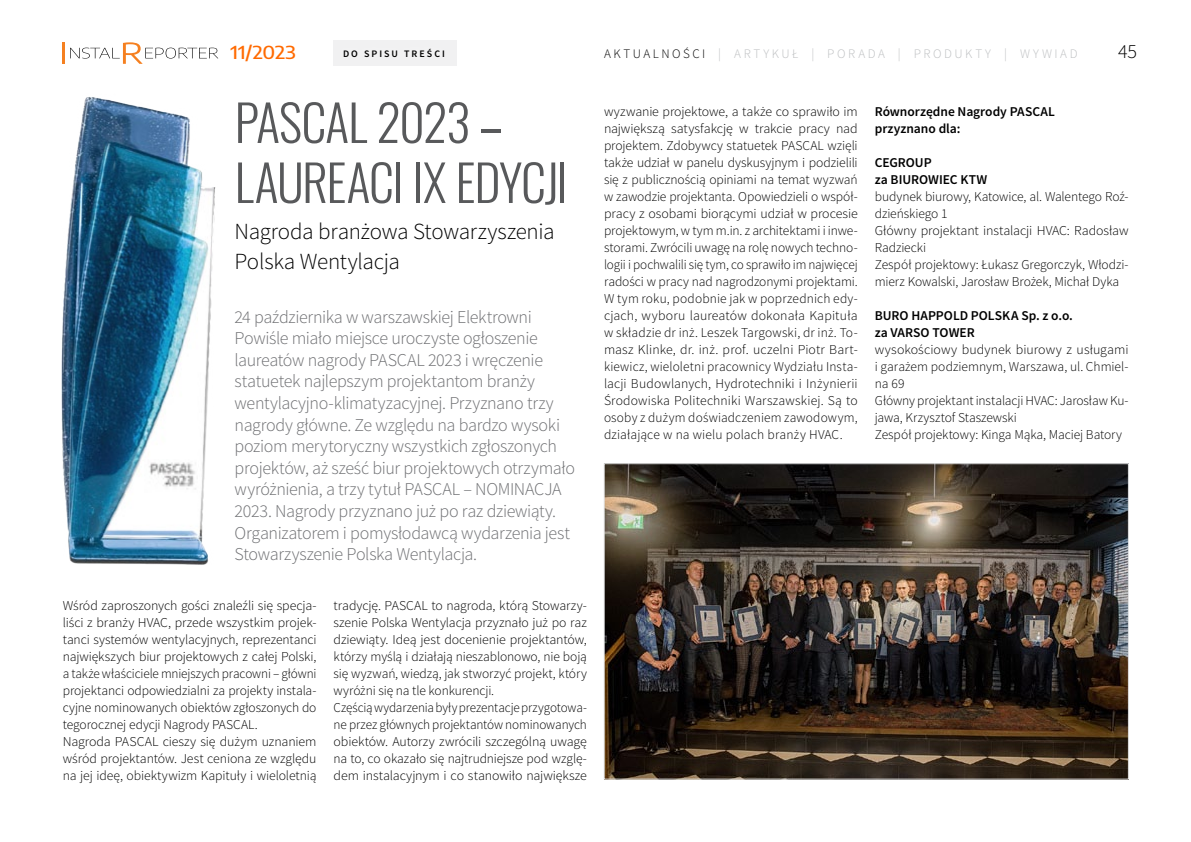
<style>
.page{position:relative;width:1191px;height:842px;background:#fff}
.page>*{position:absolute;margin:0;border:0;box-sizing:border-box;transform-origin:0 0}
.t1{font:300 50px/60px "Oswald";letter-spacing:-.025em;color:#58595b}
.t2{font:300 23px/30px "Source Sans Pro";letter-spacing:-.01em;color:#000}
.t3{font:300 20px "Source Sans Pro";color:#000}
.t4{font:300 18px/21.6px "Source Sans Pro";letter-spacing:-.02em;color:#6d6e71}
.t5{font:500 18px "Encode Sans";letter-spacing:-.005em;color:#ff6a00;scale:1.11 1}
.t6{font:300 13.5px/17px "Source Sans Pro";letter-spacing:-.01em;color:#000}
.t7{font:600 13.5px/17px "Source Sans Pro";color:#000}
.t8{font:300 13px "Source Sans Pro";letter-spacing:.195em;color:#bcbec0}
.t9{font:600 9.9px "Source Sans Pro";letter-spacing:.2em;color:#000}
.s1{color:#000}
</style>
<div class="page">
<hr style="left:62px;top:43px;width:3px;height:21px;background:#f58020">
<svg style="left:70px;top:42px;width:148px;height:22px"></svg>
<div style="left:333px;top:41px;width:123px;height:25px;background:#f1f1f2"></div>
<img style="left:61px;top:97px;width:155px;height:468px">
<img style="left:606px;top:465px;width:520px;height:312px">
<div style="left:604px;top:463px;width:524px;height:316px;border:1px solid #e6e7e8"></div>
<img style="left:144px;top:459px;width:53px;height:33px">
<h3 class="t5" style="left:230px;top:40px;width:60px">11/2023</h3>
<p class="t9" style="left:343px;top:47px;width:103px">do spisu treści</p>
<p class="t8" style="left:604px;top:46px;width:459px"><span class="s1">AKTUALNOŚCI</span> | ARTYKUŁ | PORADa | PRODUKTY | wywiad</p>
<h3 class="t3" style="left:1118px;top:39px;width:20px">45</h3>
<h1 class="t1" style="left:235px;top:93px;width:335px">PASCAL 2023 –<br>LAUREACI IX EDYCJI</h1>
<h2 class="t2" style="left:235px;top:216px;width:321px">Nagroda branżowa Stowarzyszenia<br>Polska Wentylacja</h2>
<p class="t4" style="left:235px;top:306px;width:342px">24 października w warszawskiej Elektrowni Powiśle miało miejsce uroczyste ogłoszenie laureatów nagrody PASCAL 2023 i wręczenie statuetek najlepszym projektantom branży wentylacyjno-klimatyzacyjnej. Przyznano trzy nagrody główne. Ze względu na bardzo wysoki poziom merytoryczny wszystkich zgłoszonych projektów, aż sześć biur projektowych otrzymało wyróżnienia, a trzy tytuł PASCAL – NOMINACJA 2023. Nagrody przyznano już po raz dziewiąty.<br>Organizatorem i pomysłodawcą wydarzenia jest Stowarzyszenie Polska Wentylacja.</p>
<p class="t6" style="left:63px;top:597px;width:255px">Wśród zaproszonych gości znaleźli się specja&shy;liści z branży HVAC, przede wszystkim projek&shy;tanci systemów wentylacyjnych, reprezentanci największych biur projektowych z całej Polski, a także właściciele mniejszych pracowni – główni projektanci odpowiedzialni za projekty instala&shy;cyjne nominowanych obiektów zgłoszonych do tegorocznej edycji Nagrody PASCAL.<br>Nagroda PASCAL cieszy się dużym uznaniem wśród projektantów. Jest ceniona ze względu na jej ideę, obiektywizm Kapituły i wieloletnią</p>
<p class="t6" style="left:333px;top:597px;width:255px">tradycję. PASCAL to nagroda, którą Stowarzy&shy;szenie Polska Wentylacja przyznało już po raz dziewiąty. Ideą jest docenienie projektantów, którzy myślą i działają nieszablonowo, nie boją się wyzwań, wiedzą, jak stworzyć projekt, który wyróżni się na tle konkurencji.<br>Częścią wydarzenia były prezentacje przygotowa&shy;ne przez głównych projektantów nominowanych obiektów. Autorzy zwrócili szczególną uwagę na to, co okazało się najtrudniejsze pod wzglę&shy;dem instalacyjnym i co stanowiło największe</p>
<p class="t6" style="left:604px;top:103px;width:255px;text-align:justify">wyzwanie projektowe, a także co sprawiło im największą satysfakcję w trakcie pracy nad projektem. Zdobywcy statuetek PASCAL wzięli także udział w panelu dyskusyjnym i podzielili się z publicznością opiniami na temat wyzwań w zawodzie projektanta. Opowiedzieli o współ&shy;pracy z osobami biorącymi udział w procesie projektowym, w tym m.in. z architektami i inwe&shy;storami. Zwrócili uwagę na rolę nowych techno&shy;logii i pochwalili się tym, co sprawiło im najwięcej radości w pracy nad nagrodzonymi projektami.<br>W tym roku, podobnie jak w poprzednich edy&shy;cjach, wyboru laureatów dokonała Kapituła w składzie dr inż. Leszek Targowski, dr inż. To&shy;masz Klinke, dr. inż. prof. uczelni Piotr Bart&shy;kiewicz, wieloletni pracownicy Wydziału Insta&shy;lacji Budowlanych, Hydrotechniki i Inżynierii Środowiska Politechniki Warszawskiej. Są to osoby z dużym doświadczeniem zawodowym, działające w na wielu polach branży HVAC.</p>
<p class="t7" style="left:874px;top:104px;width:182px">Równorzędne Nagrody PASCAL przyznano dla:</p>
<p class="t7" style="left:874px;top:155px;width:33px">CEGROUP za BIURO</p>
<p class="t7" style="left:928px;top:172px;width:60px">WIEC KTW</p>
<p class="t6" style="left:874px;top:188px;width:255px">budynek biurowy, Katowice, al. Walentego Roź&shy;dzieńskiego 1<br>Główny projektant instalacji HVAC: Radosław Radziecki<br>Zespół projektowy: Łukasz Gregorczyk, Włodzi&shy;mierz Kowalski, Jarosław Brożek, Michał Dyka</p>
<p class="t7" style="left:874px;top:308px;width:18px">BURO</p>
<p class="t7" style="left:911px;top:308px;width:26px">HAPPO</p>
<p class="t7" style="left:953px;top:308px;width:121px">LD PO LSKA Sp. z o.o.</p>
<p class="t7" style="left:874px;top:325px;width:39px">za VARSO</p>
<p class="t7" style="left:932px;top:325px;width:35px">TOWER</p>
<p class="t6" style="left:874px;top:341px;width:255px">wysokościowy budynek biurowy z usługami i garażem podziemnym, Warszawa, ul. Chmiel&shy;na 69<br>Główny projektant instalacji HVAC: Jarosław Ku&shy;jawa, Krzysztof Staszewski<br>Zespół projektowy: Kinga Mąka, Maciej Batory</p>
</div>
